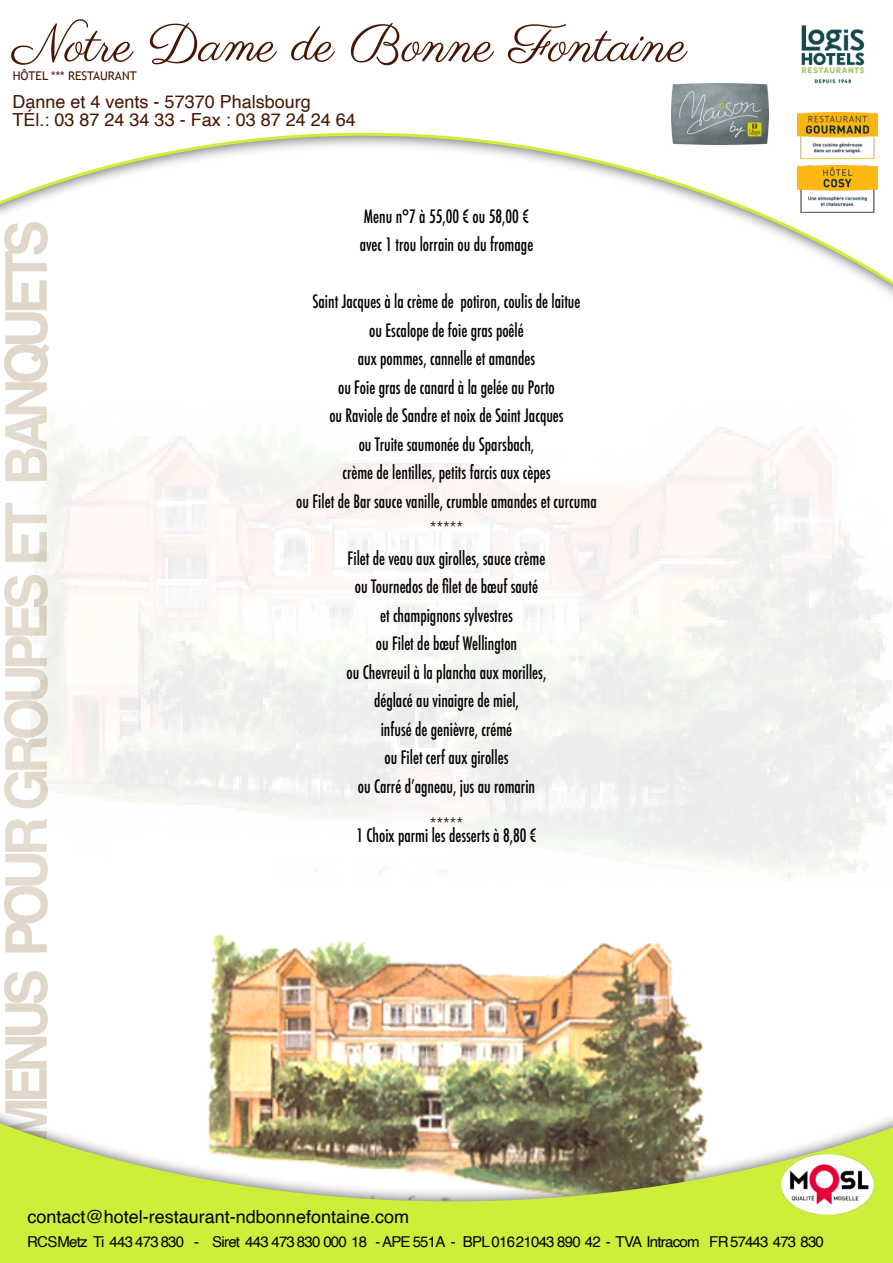
<style>
.page{position:relative;width:893px;height:1263px;background:#fff}
.page>*{position:absolute;margin:0;border:0;box-sizing:border-box;transform-origin:0 0}
.t1{font:700 57.75px "Helvetica";letter-spacing:-.11em;color:#e0d7ca;scale:.95 1}
.t2{font:52.65px "Parisienne";color:#471500}
.t3{font:500 condensed 18px/28.5px "Futura";color:#000;scale:.9 1}
.t4{font:18px/18px "Helvetica";color:#471500}
.t5{font:18px "Helvetica";color:#000}
.t6{font:15px "Helvetica";letter-spacing:-.05em;color:#000}
.t7{font:12px "Trebuchet MS";color:#471500}
</style>
<div class="page">
<img style="left:209px;top:934px;width:482px;height:102px">
<img style="left:0;top:1036px;width:893px;height:227px">
<svg style="left:0;top:83px;width:893px;height:213px"></svg>
<img style="left:782px;top:25px;width:102px;height:64px">
<img style="left:782px;top:1154px;width:91px;height:60px">
<img style="left:798px;top:112px;width:79px;height:47px">
<img style="left:672px;top:84px;width:96px;height:60px">
<img style="left:798px;top:165px;width:79px;height:47px">
<h2 class="t2" style="left:13px;top:12px;width:676px">Notre Dame de Bonne Fontaine</h2>
<p class="t7" style="left:13px;top:71px;width:125px">HÔTEL *** RESTAURANT</p>
<p class="t4" style="left:13px;top:94px;width:345px">Danne et 4 vents - 57370 Phalsbourg<br>TÉl.: 03 87 24 34 33 - Fax : 03 87 24 24 64</p>
<h1 class="t1" style="left:3px;top:1143px;width:973px;rotate:-90deg">MENUS POUR GROUPES ET BANQUETS</h1>
<p class="t3" style="left:360px;top:203px;width:194px">Menu n°7 à 55,00 € ou 58,00 € avec 1 trou lorrain ou du fromage</p>
<p class="t3" style="left:296px;top:288px;width:335px;text-align:center">Saint Jacques à la crème de potiron, coulis de laitue<br>ou Escalope de foie gras poêlé<br>aux pommes, cannelle et amandes<br>ou Foie gras de canard à la gelée au Porto<br>ou Raviole de Sandre et noix de Saint Jacques<br>ou Truite saumonée du Sparsbach,<br>crème de lentilles, petits farcis aux cèpes<br>ou Filet de Bar sauce vanille, crumble amandes et curcuma *****<br>Filet de veau aux girolles, sauce crème<br>ou Tournedos de filet de bœuf sauté<br>et champignons sylvestres<br>ou Filet de bœuf Wellington<br>ou Chevreuil à la plancha aux morilles,<br>déglacé au vinaigre de miel,<br>infusé de genièvre, crémé<br>ou Filet cerf aux girolles<br>ou Carré dʼagneau, jus au romarin</p>
<p class="t3" style="left:430px;top:812px;width:39px">*****</p>
<p class="t3" style="left:356px;top:822px;width:202px">1 Choix parmi les desserts à 8,80 €</p>
<p class="t5" style="left:28px;top:1209px;width:383px">contact@hotel-restaurant-ndbonnefontaine.com</p>
<p class="t6" style="left:27px;top:1236px;width:798px">RCS Metz Ti 443 473 830 - Siret 443 473 830 000 18 - APE 551A - BPL 016 21043 890 42 - TVA Intracom FR 57443 473 830</p>
</div>
